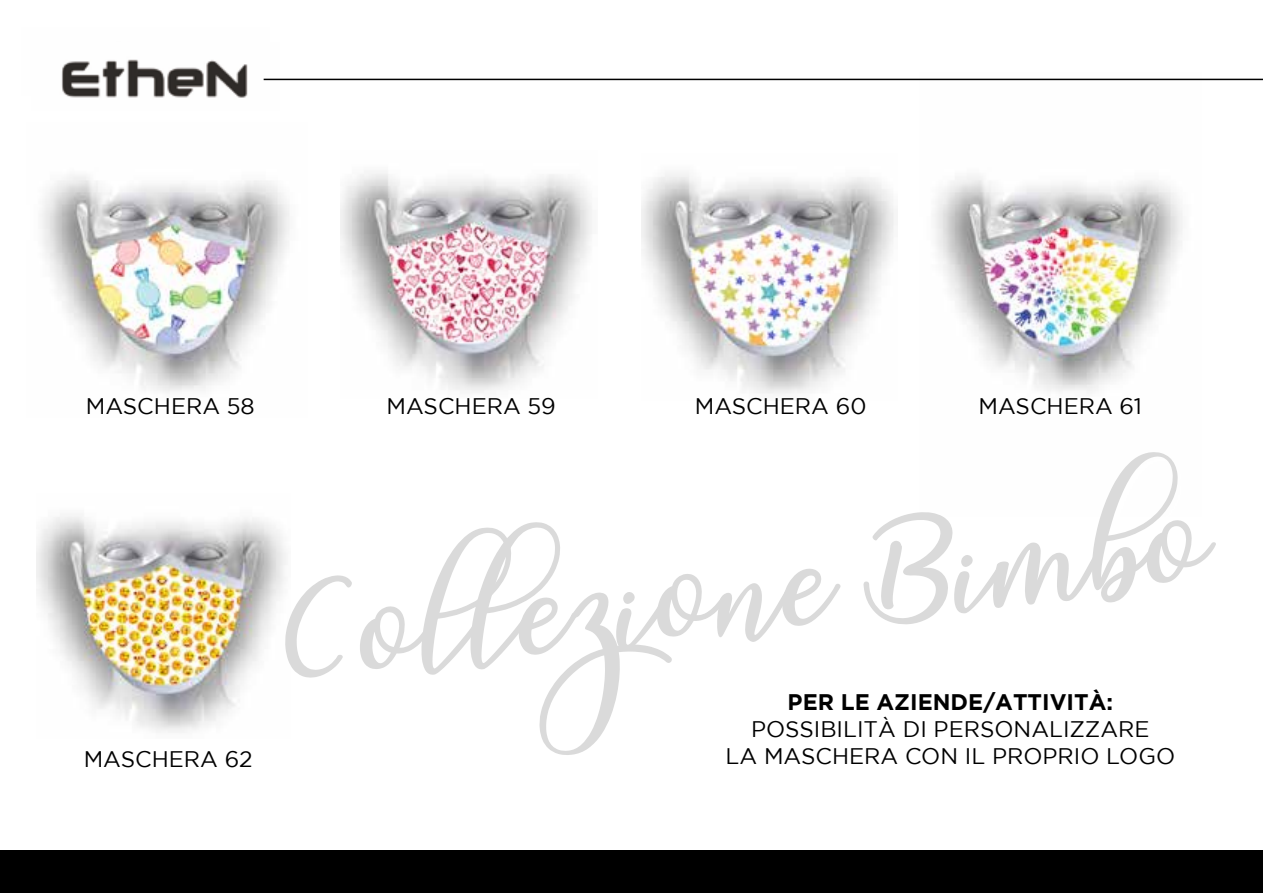
<style>
.page{position:relative;width:1263px;height:893px;background:#fff}
.page>*{position:absolute;margin:0;border:0;box-sizing:border-box;transform-origin:0 0}
.t1{font:112.5px "magic";color:#dadada}
.t2{font:22.5px/27px "Gotham";color:#000;text-align:center}
.t3{font:700 22.5px "Gotham";color:#000}
</style>
<div class="page">
<img style="left:641px;top:173px;width:253px;height:221px">
<img style="left:919px;top:78px;width:283px;height:315px">
<img style="left:41px;top:176px;width:249px;height:217px">
<img style="left:36px;top:516px;width:250px;height:217px">
<img style="left:341px;top:173px;width:251px;height:220px">
<div style="left:0;top:850px;width:1263px;height:43px;background:#000"></div>
<img style="left:61px;top:59px;width:219px;height:39px">
<hr style="left:264px;top:79px;width:999px;height:1px;background:#000">
<p class="t2" style="left:86px;top:392px;width:170px">MASCHERA 58</p>
<p class="t2" style="left:84px;top:745px;width:170px">MASCHERA 62</p>
<p class="t2" style="left:387px;top:392px;width:171px">MASCHERA 59</p>
<p class="t2" style="left:695px;top:392px;width:173px">MASCHERA 60</p>
<p class="t2" style="left:978px;top:392px;width:165px">MASCHERA 61</p>
<h1 class="t1" style="left:276px;top:582px;width:935px;rotate:-6deg">CollezioneBimbo</h1>
<p class="t3" style="left:788px;top:689px;width:327px">PER LE AZIENDE/ATTIVITÀ:</p>
<p class="t2" style="left:726px;top:715px;width:451px">POSSIBILITÀ DI PERSONALIZZARE<br>LA MASCHERA CON IL PROPRIO LOGO</p>
</div>
